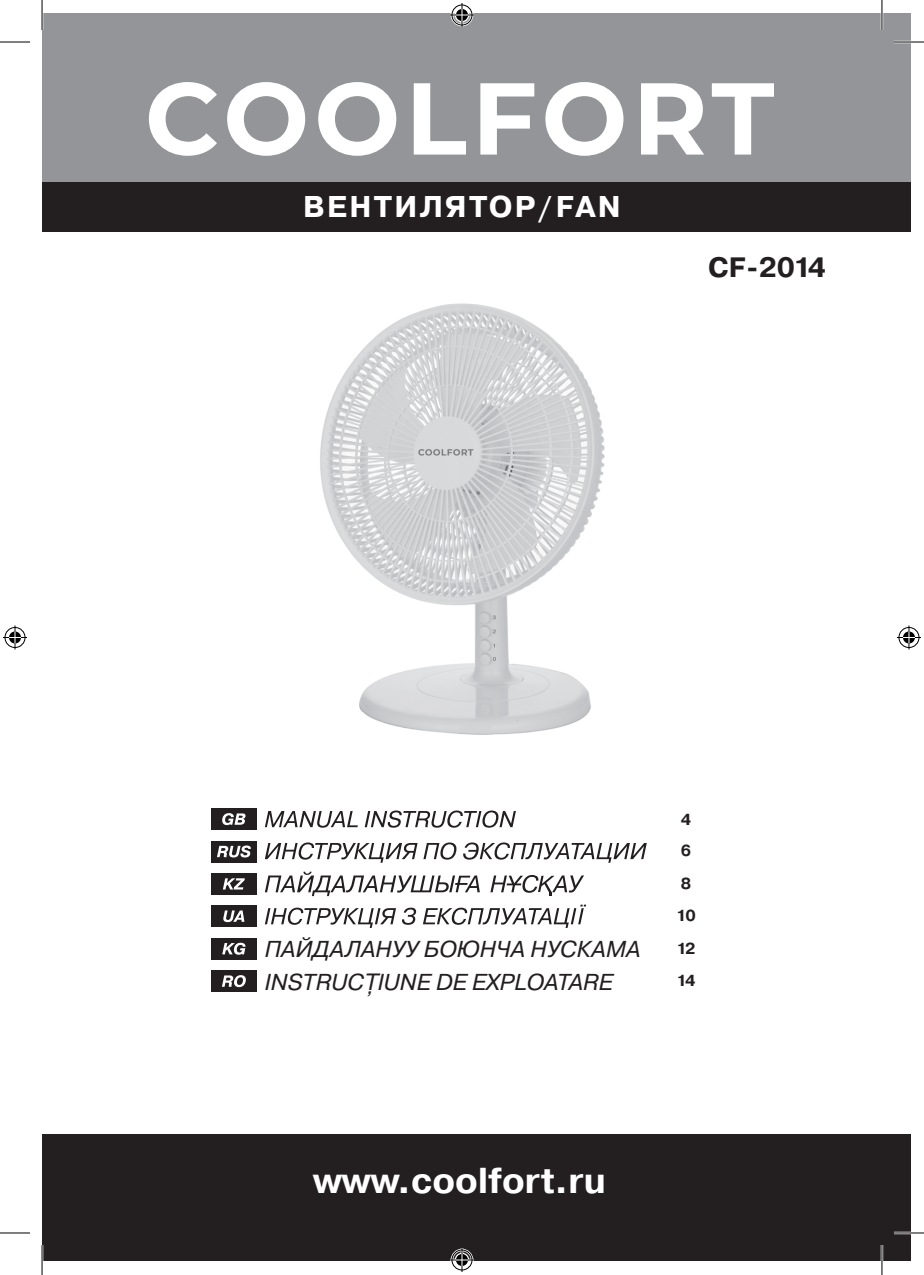
<style>
.page{position:relative;width:924px;height:1275px;background:#fff}
.page>*{position:absolute;margin:0;border:0;box-sizing:border-box;transform-origin:0 0}
.t1{font:700 36px "Pragmatica C";color:#fff}
.t2{font:700 30px "Pragmatica C";letter-spacing:.075em;color:#fff}
.t3{font:700 28px "Pragmatica C";letter-spacing:-.04em;color:#231f20}
.t4{font:italic 23px "Pragmatica C";color:#231f20}
.t5{font:700 16px "Pragmatica C";color:#231f20}
.s1{font-family:"Arial"}
</style>
<div class="page">
<div style="left:42px;top:14px;width:867px;height:218px;background:#939598"></div>
<div style="left:42px;top:182px;width:867px;height:50px;background:#231f20"></div>
<svg style="left:149px;top:82px;width:68px;height:74px"></svg>
<svg style="left:227px;top:82px;width:78px;height:74px"></svg>
<svg style="left:318px;top:82px;width:78px;height:74px"></svg>
<svg style="left:413px;top:83px;width:53px;height:72px"></svg>
<svg style="left:480px;top:83px;width:54px;height:72px"></svg>
<svg style="left:545px;top:82px;width:78px;height:74px"></svg>
<svg style="left:641px;top:83px;width:62px;height:72px"></svg>
<svg style="left:711px;top:83px;width:62px;height:72px"></svg>
<svg style="left:265px;top:811px;width:93px;height:16px"></svg>
<svg style="left:364px;top:810px;width:151px;height:17px"></svg>
<div style="left:211px;top:808px;width:46px;height:21px;background:#231f20"></div>
<svg style="left:222px;top:813px;width:23px;height:12px"></svg>
<svg style="left:265px;top:842px;width:152px;height:20px"></svg>
<svg style="left:423px;top:842px;width:33px;height:17px"></svg>
<svg style="left:463px;top:842px;width:183px;height:20px"></svg>
<div style="left:211px;top:841px;width:46px;height:21px;background:#231f20"></div>
<svg style="left:217px;top:845px;width:34px;height:12px"></svg>
<svg style="left:265px;top:907px;width:131px;height:21px"></svg>
<svg style="left:402px;top:907px;width:14px;height:17px"></svg>
<svg style="left:423px;top:904px;width:163px;height:24px"></svg>
<div style="left:211px;top:905px;width:46px;height:22px;background:#231f20"></div>
<svg style="left:223px;top:910px;width:21px;height:12px"></svg>
<div style="left:211px;top:873px;width:46px;height:21px;background:#231f20"></div>
<svg style="left:223px;top:878px;width:22px;height:11px"></svg>
<svg style="left:265px;top:871px;width:214px;height:25px"></svg>
<svg style="left:490px;top:875px;width:93px;height:20px"></svg>
<div style="left:211px;top:938px;width:46px;height:21px;background:#231f20"></div>
<svg style="left:222px;top:942px;width:23px;height:12px"></svg>
<div style="left:211px;top:970px;width:46px;height:21px;background:#231f20"></div>
<svg style="left:222px;top:975px;width:24px;height:12px"></svg>
<div style="left:42px;top:1134px;width:867px;height:126px;background:#231f20"></div>
<img style="left:320px;top:303px;width:285px;height:432px">
<hr style="left:893px;top:41px;width:30px;height:2px;background:#fff">
<hr style="left:893px;top:1231px;width:30px;height:3px;background:#fff">
<hr style="left:880px;top:0;width:2px;height:30px;background:#fff">
<hr style="left:880px;top:1245px;width:2px;height:30px;background:#fff">
<hr style="left:0;top:42px;width:30px;height:1px;background:#000">
<hr style="left:893px;top:42px;width:30px;height:1px;background:#000">
<hr style="left:0;top:1232px;width:30px;height:1px;background:#000">
<hr style="left:893px;top:1232px;width:30px;height:1px;background:#000">
<hr style="left:42px;top:0;width:1px;height:30px;background:#000">
<hr style="left:42px;top:1245px;width:1px;height:30px;background:#000">
<hr style="left:881px;top:0;width:1px;height:30px;background:#000">
<hr style="left:881px;top:1245px;width:1px;height:30px;background:#000">
<svg style="left:450px;top:3px;width:24px;height:24px"></svg>
<svg style="left:450px;top:1248px;width:24px;height:24px"></svg>
<svg style="left:3px;top:625px;width:24px;height:24px"></svg>
<svg style="left:897px;top:625px;width:23px;height:24px"></svg>
<p class="t2" style="left:303px;top:190px;width:319px">ВЕНТИЛЯТОР/FAN</p>
<p class="t3" style="left:707px;top:251px;width:119px">CF-2014</p>
<p class="t4" style="left:265px;top:936px;width:377px">ПАЙДАЛАНУУ БОЮНЧА НУСКАМА</p>
<p class="t4" style="left:265px;top:968px;width:349px">INSTRUC<span class="s1">Ț</span>IUNE DE EXPLOATARE</p>
<p class="t5" style="left:680px;top:810px;width:12px">4</p>
<p class="t5" style="left:680px;top:842px;width:12px">6</p>
<p class="t5" style="left:680px;top:874px;width:12px">8</p>
<p class="t5" style="left:675px;top:907px;width:21px">10</p>
<p class="t5" style="left:676px;top:939px;width:21px">12</p>
<p class="t5" style="left:676px;top:972px;width:20px">14</p>
<p class="t1" style="left:313px;top:1160px;width:294px">www.coolfort.ru</p>
</div>
